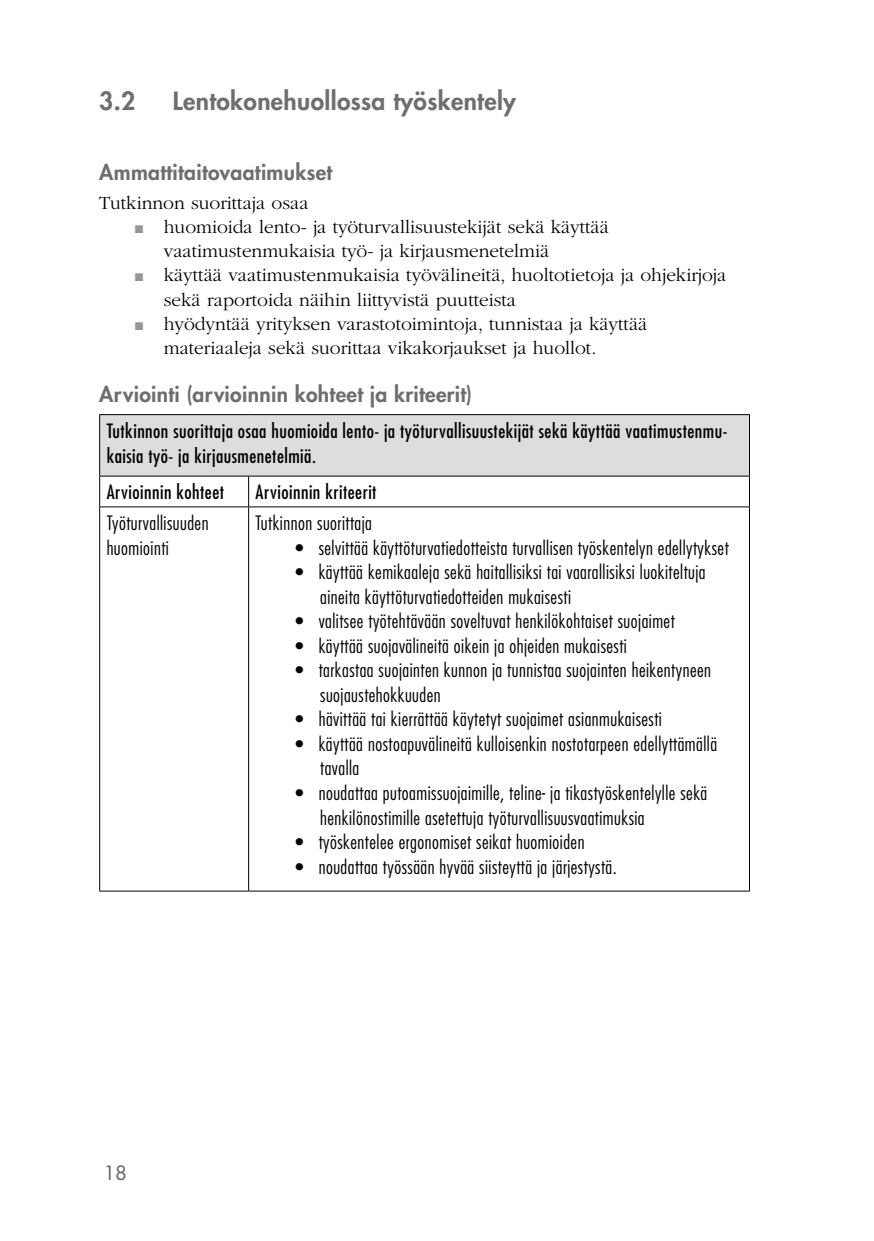
<style>
.page{position:relative;width:874px;height:1241px;background:#fff}
.page>*{position:absolute;margin:0;border:0;box-sizing:border-box;transform-origin:0 0}
.t1{font:800 24.5px "Futura Std";letter-spacing:.015em;color:#6d6e71}
.t2{font:800 21px "Futura Std";letter-spacing:.015em;color:#6d6e71}
.t3{font:300 condensed 19.25px/24.5px "Futura Std";letter-spacing:.025em;color:#000}
.t4{font:300 19.25px/24.2px "ITC Garamond Std";color:#000}
.t5{font:condensed 19.25px/24.5px "Futura Std";letter-spacing:.025em;color:#000}
.t6{font:500 19.25px "Futura Std";color:#6d6e71}
.s1{font-family:"Arial";font-weight:400;font-size:16.62px;color:#939598}
</style>
<div class="page">
<div style="left:100px;top:414px;width:649px;height:62px;background:#dcddde"></div>
<hr style="left:99px;top:414px;width:149px;height:1px;background:#000">
<hr style="left:99px;top:415px;width:1px;height:60px;background:#000">
<hr style="left:248px;top:414px;width:501px;height:1px;background:#000">
<hr style="left:748px;top:415px;width:1px;height:60px;background:#000">
<hr style="left:99px;top:475px;width:149px;height:1px;background:#000">
<hr style="left:99px;top:476px;width:1px;height:30px;background:#000">
<hr style="left:248px;top:475px;width:501px;height:1px;background:#000">
<hr style="left:248px;top:476px;width:1px;height:30px;background:#000">
<hr style="left:748px;top:476px;width:1px;height:30px;background:#000">
<hr style="left:99px;top:506px;width:149px;height:1px;background:#000">
<hr style="left:99px;top:507px;width:1px;height:383px;background:#000">
<hr style="left:248px;top:506px;width:501px;height:1px;background:#000">
<hr style="left:248px;top:507px;width:1px;height:383px;background:#000">
<hr style="left:748px;top:507px;width:1px;height:383px;background:#000">
<hr style="left:99px;top:890px;width:149px;height:1px;background:#000">
<hr style="left:248px;top:890px;width:501px;height:1px;background:#000">
<p class="t1" style="left:99px;top:85px;width:38px">3.2</p>
<p class="t1" style="left:173px;top:85px;width:344px">Lentokonehuollossa työskentely</p>
<p class="t2" style="left:99px;top:159px;width:234px">Ammattitaitovaatimukset</p>
<p class="t4" style="left:99px;top:191px;width:211px">Tutkinnon suorittaja osaa</p>
<p class="t4" style="left:164px;top:215px;width:446px;text-indent:-30px"><span class="s1">■</span> huomioida lento- ja työturvallisuustekijät sekä käyttää vaatimustenmukaisia työ- ja kirjausmenetelmiä</p>
<p class="t4" style="left:164px;top:263px;width:564px;text-indent:-30px"><span class="s1">■</span> käyttää vaatimustenmukaisia työvälineitä, huoltotietoja ja ohjekirjoja sekä raportoida näihin liittyvistä puutteista</p>
<p class="t4" style="left:164px;top:312px;width:485px;text-indent:-30px"><span class="s1">■</span> hyödyntää yrityksen varastotoimintoja, tunnistaa ja käyttää materiaaleja sekä suorittaa vikakorjaukset ja huollot.</p>
<p class="t2" style="left:99px;top:381px;width:374px">Arviointi (arvioinnin kohteet ja kriteerit)</p>
<p class="t5" style="left:107px;top:418px;width:622px">Tutkinnon suorittaja osaa huomioida lento- ja työturvallisuustekijät sekä käyttää vaatimustenmu&shy;kaisia työ- ja kirjausmenetelmiä.</p>
<p class="t5" style="left:107px;top:480px;width:119px">Arvioinnin kohteet</p>
<p class="t5" style="left:255px;top:480px;width:122px">Arvioinnin kriteerit</p>
<p class="t3" style="left:107px;top:511px;width:103px">Työturvallisuuden huomiointi</p>
<p class="t3" style="left:255px;top:511px;width:118px">Tutkinnon suorittaja</p>
<p class="t3" style="left:295px;top:535px;width:434px">• selvittää käyttöturvatiedotteista turvallisen työskentelyn edellytykset</p>
<p class="t3" style="left:320px;top:560px;width:387px;text-indent:-25px">• käyttää kemikaaleja sekä haitallisiksi tai vaarallisiksi luokiteltuja aineita käyttöturvatiedotteiden mukaisesti</p>
<p class="t3" style="left:295px;top:609px;width:380px">• valitsee työtehtävään soveltuvat henkilökohtaiset suojaimet</p>
<p class="t3" style="left:295px;top:633px;width:333px">• käyttää suojavälineitä oikein ja ohjeiden mukaisesti</p>
<p class="t3" style="left:320px;top:658px;width:392px;text-indent:-25px">• tarkastaa suojainten kunnon ja tunnistaa suojainten heikentyneen suojaustehokkuuden</p>
<p class="t3" style="left:295px;top:707px;width:368px">• hävittää tai kierrättää käytetyt suojaimet asianmukaisesti</p>
<p class="t3" style="left:320px;top:731px;width:398px;text-indent:-25px">• käyttää nostoapuvälineitä kulloisenkin nostotarpeen edellyttämällä tavalla</p>
<p class="t3" style="left:320px;top:780px;width:388px;text-indent:-25px">• noudattaa putoamissuojaimille, teline- ja tikastyöskentelylle sekä henkilönostimille asetettuja työturvallisuusvaatimuksia</p>
<p class="t3" style="left:295px;top:829px;width:290px">• työskentelee ergonomiset seikat huomioiden</p>
<p class="t3" style="left:295px;top:854px;width:323px">• noudattaa työssään hyvää siisteyttä ja järjestystä.</p>
<p class="t6" style="left:104px;top:1160px;width:24px">18</p>
</div>
